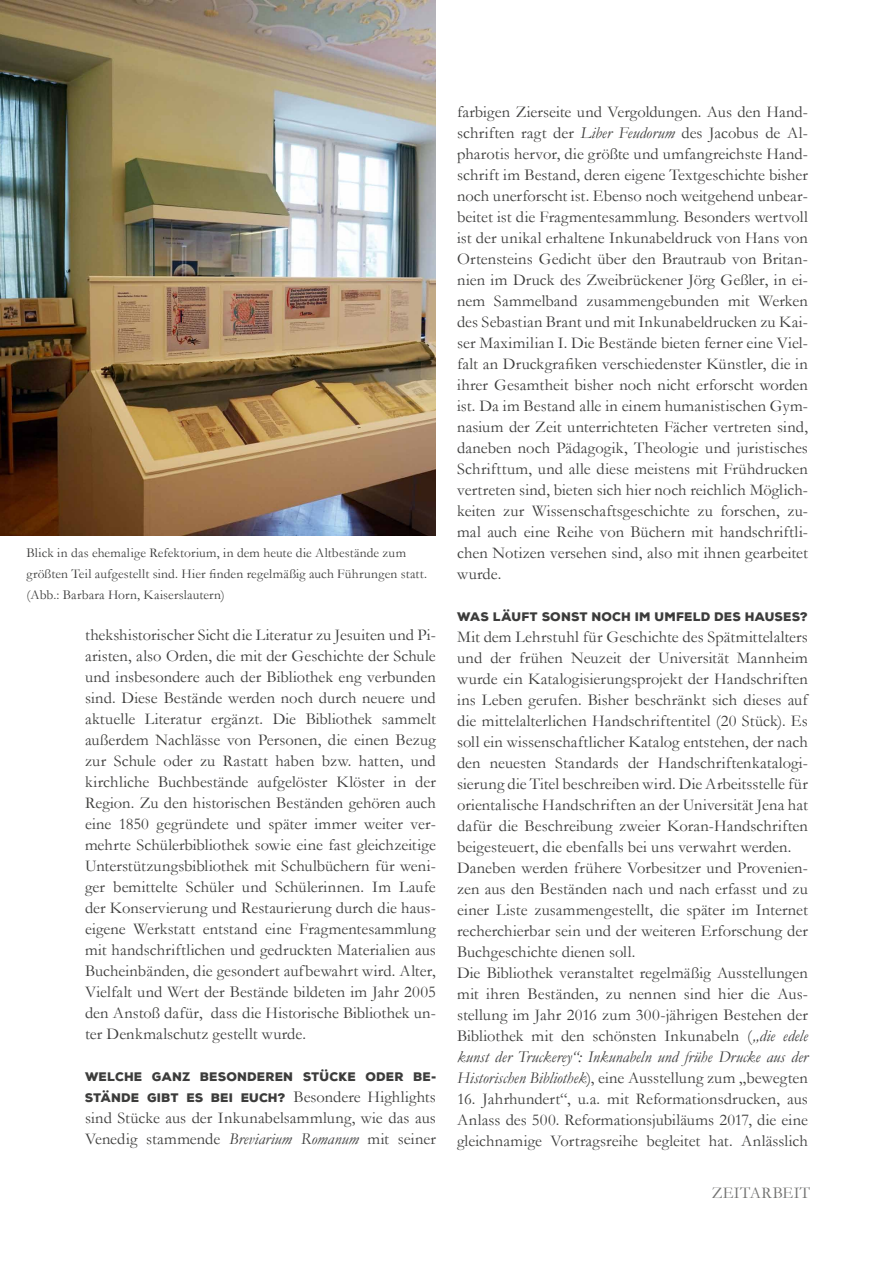
<style>
.page{position:relative;width:893px;height:1263px;background:#fff}
.page>*{position:absolute;margin:0;border:0;box-sizing:border-box;transform-origin:0 0}
.t1{font:16.5px/21px "Garamond";letter-spacing:.005em;color:#3c3c3b;text-align:justify}
.t2{font:16.5px "Garamond";letter-spacing:.02em;color:#717170}
.t3{font:13.5px/21px "Garamond";letter-spacing:.01em;color:#3c3c3b}
.t4{font:900 12px/21px "Nexa Rust Sans";letter-spacing:.01em;color:#3c3c3b}
.s1{font-family:"Arial";font-size:13.5px}
.s2{font-family:"Garamond";font-weight:400;font-size:16.5px}
.s3{font-style:italic}
</style>
<div class="page">
<img style="left:0;top:0;width:435px;height:535px">
<p class="t3" style="left:27px;top:542px;width:402px">Blick in das ehemalige Refektorium, in dem heute die Altbestände zum größten Teil aufgestellt sind. Hier finden regelmäßig auch Führungen statt. (Abb.: Barbara Horn, Kaiserslautern)</p>
<p class="t1" style="left:85px;top:624px;width:352px">thekshistorischer Sicht die Literatur zu Jesuiten und Pi&shy;aristen, also Orden, die mit der Geschichte der Schule und insbesondere auch der Bibliothek eng verbunden sind. Diese Bestände werden noch durch neuere und aktuelle Literatur ergänzt. Die Bibliothek sammelt außerdem Nachlässe von Personen, die einen Bezug zur Schule oder zu Rastatt haben bzw. hatten, und kirchliche Buchbestände aufgelöster Klöster in der Region. Zu den historischen Beständen gehören auch eine 1850 gegründete und später immer weiter ver&shy;mehrte Schülerbibliothek sowie eine fast gleichzeitige Unterstützungsbibliothek mit Schulbüchern für weni&shy;ger bemittelte Schüler und Schülerinnen. Im Laufe der Konservierung und Restaurierung durch die haus&shy;eigene Werkstatt entstand eine Fragmentesammlung mit handschriftlichen und gedruckten Materialien aus Bucheinbänden, die gesondert aufbewahrt wird. Alter, Vielfalt und Wert der Bestände bildeten im Jahr 2005 den Anstoß dafür, dass die Historische Bibliothek un&shy;ter Denkmalschutz gestellt wurde.</p>
<p class="t4" style="left:85px;top:1066px;width:352px">WELCHE GANZ BESONDEREN STÜCKE ODER BE<span class="s1">-<br></span>STÄNDE GIBT ES BEI EUCH? <span class="s2">Besondere Highlights</span></p>
<p class="t1" style="left:85px;top:1107px;width:352px">sind Stücke aus der Inkunabelsammlung, wie das aus<br>Venedig stammende <span class="s3">Breviarium Romanum</span> mit seiner</p>
<p class="t1" style="left:457px;top:101px;width:352px">farbigen Zierseite und Vergoldungen. Aus den Hand&shy;schriften ragt der <span class="s3">Liber Feudorum</span> des Jacobus de Al&shy;pharotis hervor, die größte und umfangreichste Hand&shy;schrift im Bestand, deren eigene Textgeschichte bisher noch unerforscht ist. Ebenso noch weitgehend unbear&shy;beitet ist die Fragmentesammlung. Besonders wertvoll ist der unikal erhaltene Inkunabeldruck von Hans von Ortensteins Gedicht über den Brautraub von Britan&shy;nien im Druck des Zweibrückener Jörg Geßler, in ei&shy;nem Sammelband zusammengebunden mit Werken des Sebastian Brant und mit Inkunabeldrucken zu Kai&shy;ser Maximilian I. Die Bestände bieten ferner eine Viel&shy;falt an Druckgrafiken verschiedenster Künstler, die in ihrer Gesamtheit bisher noch nicht erforscht worden ist. Da im Bestand alle in einem humanistischen Gym&shy;nasium der Zeit unterrichteten Fächer vertreten sind, daneben noch Pädagogik, Theologie und juristisches Schrifttum, und alle diese meistens mit Frühdrucken vertreten sind, bieten sich hier noch reichlich Möglich&shy;keiten zur Wissenschaftsgeschichte zu forschen, zu&shy;mal auch eine Reihe von Büchern mit handschriftli&shy;chen Notizen versehen sind, also mit ihnen gearbeitet wurde.</p>
<p class="t4" style="left:457px;top:606px;width:352px">WAS LÄUFT SONST NOCH IM UMFELD DES HAUSES?</p>
<p class="t1" style="left:457px;top:626px;width:352px;text-align:left">Mit dem Lehrstuhl für Geschichte des Spätmittelalters und der frühen Neuzeit der Universität Mannheim wurde ein Katalogisierungsprojekt der Handschriften ins Leben gerufen. Bisher beschränkt sich dieses auf die mittelalterlichen Handschriftentitel (20 Stück). Es soll ein wissenschaftlicher Katalog entstehen, der nach den neuesten Standards der Handschriftenkatalogi&shy;sierung die Titel beschreiben wird. Die Arbeitsstelle für orientalische Handschriften an der Universität Jena hat dafür die Beschreibung zweier Koran-Handschriften beigesteuert, die ebenfalls bei uns verwahrt werden.<br>Daneben werden frühere Vorbesitzer und Provenien&shy;zen aus den Beständen nach und nach erfasst und zu einer Liste zusammengestellt, die später im Internet recherchierbar sein und der weiteren Erforschung der Buchgeschichte dienen soll.<br>Die Bibliothek veranstaltet regelmäßig Ausstellungen mit ihren Beständen, zu nennen sind hier die Aus&shy;stellung im Jahr 2016 zum 300-jährigen Bestehen der Bibliothek mit den schönsten Inkunabeln (<span class="s3">„die edele kunst der Truckerey“: Inkunabeln und frühe Drucke aus der Historischen Bibliothek</span>), eine Ausstellung zum „bewegten</p>
<p class="t1" style="left:457px;top:1088px;width:352px">16. Jahrhundert“, u.a. mit Reformationsdrucken, aus Anlass des 500. Reformationsjubiläums 2017, die eine gleichnamige Vortragsreihe begleitet hat. Anlässlich</p>
<p class="t2" style="left:712px;top:1181px;width:100px">ZEITARBEIT</p>
</div>
